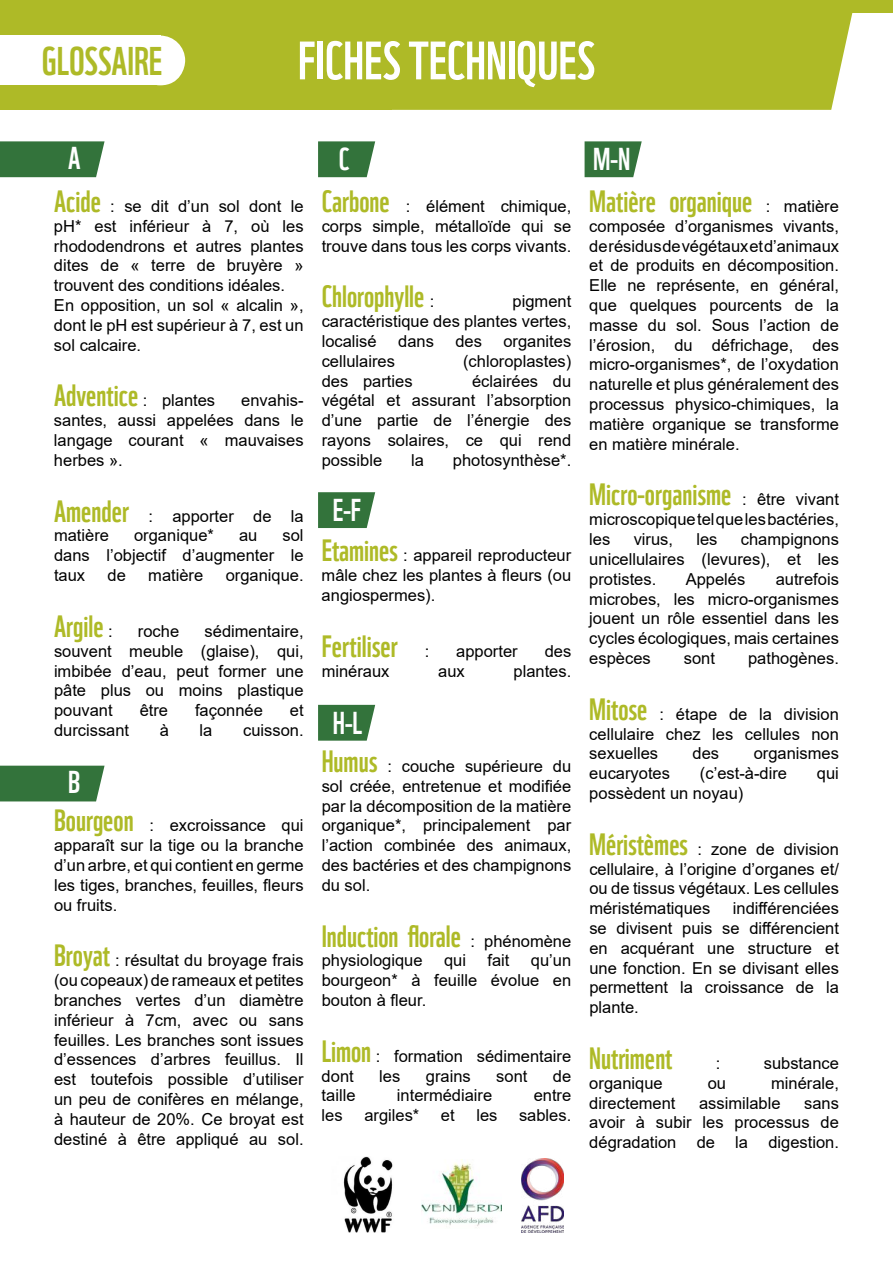
<style>
.page{position:relative;width:893px;height:1263px;background:#fff}
.page>*{position:absolute;margin:0;border:0;box-sizing:border-box;transform-origin:0 0}
.t1{font:52.5px "WWF";color:#fff}
.t2{font:39px "WWF";color:#aeba27}
.t3{font:30.75px "WWF";color:#fff}
.t4{font:30px "WWF";color:#aeba27}
.t5{font:16.5px/19.8px "Arial";color:#000;text-align:justify}
.s1{font-family:"WWF";font-size:30px;color:#aeba27}
.s2{font-family:"Arial";font-size:16.5px;color:#000}
</style>
<div class="page">
<div style="left:0;top:11px;width:391px;height:99px;background:#aeba27"></div>
<div style="left:0;top:0;width:893px;height:12px;background:#aeba27"></div>
<div style="left:391px;top:12px;width:462px;height:98px;background:#aeba27"></div>
<div style="left:0;top:36px;width:160px;height:49px;background:#fff"></div>
<div style="left:135px;top:36px;width:50px;height:49px;background:#fff;border-radius:50%"></div>
<img style="left:343px;top:1157px;width:50px;height:75px">
<img style="left:422px;top:1159px;width:79px;height:67px">
<img style="left:521px;top:1159px;width:42px;height:74px">
<svg style="left:0;top:141px;width:105px;height:36px;background:#3e7a45"></svg>
<div style="left:0;top:766px;width:105px;height:35px;background:#33733b"></div>
<svg style="left:318px;top:141px;width:57px;height:36px;background:#437e4a"></svg>
<svg style="left:585px;top:141px;width:57px;height:36px;background:#457f4c"></svg>
<svg style="left:318px;top:492px;width:57px;height:36px;background:#427d4a"></svg>
<svg style="left:318px;top:705px;width:57px;height:36px;background:#437e4a"></svg>
<h2 class="t2" style="left:42px;top:30px;width:122px">glossaire</h2>
<h1 class="t1" style="left:298px;top:19px;width:279px">Fiches TECHNIQUES</h1>
<h3 class="t3" style="left:68px;top:133px;width:13px">A</h3>
<p class="t5" style="left:54px;top:196px;width:251px;text-align:left"><span class="s1">Acide</span> : se dit d’un sol dont le pH* est inférieur à 7, où les rhododendrons et autres plantes dites de « terre de bruyère » trouvent des conditions idéales.<br>En opposition, un sol « alcalin », dont le pH est supérieur à 7, est un sol calcaire.</p>
<h3 class="t4" style="left:54px;top:372px;width:163px">Adventice <span class="s2">: plantes</span></h3>
<p class="t5" style="left:54px;top:391px;width:251px;text-indent:187px">envahis&shy;santes, aussi appelées dans le langage courant « mauvaises herbes ».</p>
<p class="t5" style="left:54px;top:506px;width:251px"><span class="s1">Amender</span> : apporter de la matière</p>
<p class="t5" style="left:134px;top:526px;width:81px">organique*</p>
<p class="t5" style="left:239px;top:526px;width:20px">au</p>
<p class="t5" style="left:54px;top:526px;width:251px;text-indent:229px">sol dans l’objectif d’augmenter le taux</p>
<p class="t5" style="left:108px;top:565px;width:20px">de</p>
<p class="t5" style="left:148px;top:565px;width:57px">matière</p>
<p class="t5" style="left:226px;top:565px;width:79px">organique.</p>
<h3 class="t4" style="left:54px;top:603px;width:60px">Argile <span class="s2">:</span></h3>
<p class="t5" style="left:138px;top:621px;width:43px">roche</p>
<p class="t5" style="left:54px;top:621px;width:251px;text-indent:151px">sédimentaire, souvent meuble (glaise), qui, imbibée d’eau, peut former une pâte plus ou moins plastique pouvant</p>
<p class="t5" style="left:140px;top:700px;width:30px">être</p>
<p class="t5" style="left:195px;top:700px;width:69px">façonnée</p>
<p class="t5" style="left:290px;top:700px;width:15px">et</p>
<p class="t5" style="left:54px;top:720px;width:77px">durcissant</p>
<p class="t5" style="left:160px;top:720px;width:11px">à</p>
<p class="t5" style="left:200px;top:720px;width:14px">la</p>
<p class="t5" style="left:243px;top:720px;width:62px">cuisson.</p>
<h3 class="t3" style="left:68px;top:758px;width:14px">B</h3>
<p class="t5" style="left:54px;top:815px;width:251px"><span class="s1">Bourgeon</span> : excroissance qui apparaît sur la tige ou la branche d’un arbre, et qui contient en germe les tiges, branches, feuilles, fleurs ou fruits.</p>
<p class="t5" style="left:54px;top:950px;width:251px"><span class="s1">Broyat</span> : résultat du broyage frais (ou copeaux) de rameaux et petites branches vertes d’un diamètre inférieur à 7cm, avec ou sans feuilles. Les branches sont issues d’essences d’arbres feuillus. Il est toutefois possible d’utiliser un peu de conifères en mélange, à hauteur de 20%. Ce broyat est destiné à être appliqué au sol.</p>
<h3 class="t3" style="left:339px;top:135px;width:11px">C</h3>
<h3 class="t3" style="left:593px;top:135px;width:39px">M-N</h3>
<p class="t5" style="left:322px;top:196px;width:251px"><span class="s1">Carbone</span> : élément chimique, corps simple, métalloïde qui se trouve dans tous les corps vivants.</p>
<h3 class="t4" style="left:322px;top:273px;width:114px">Chlorophylle <span class="s2">:</span></h3>
<p class="t5" style="left:322px;top:292px;width:251px;text-indent:191px">pigment caractéristique des plantes vertes, localisé</p>
<p class="t5" style="left:398px;top:331px;width:37px">dans</p>
<p class="t5" style="left:455px;top:331px;width:28px">des</p>
<p class="t5" style="left:503px;top:331px;width:69px">organites</p>
<p class="t5" style="left:322px;top:351px;width:75px">cellulaires</p>
<p class="t5" style="left:463px;top:351px;width:110px">(chloroplastes)</p>
<p class="t5" style="left:322px;top:371px;width:92px">des parties</p>
<p class="t5" style="left:322px;top:371px;width:251px;text-indent:150px">éclairées du végétal et assurant l’absorption d’une partie de l’énergie des rayons solaires, ce qui rend possible</p>
<p class="t5" style="left:411px;top:450px;width:14px">la</p>
<p class="t5" style="left:453px;top:450px;width:120px">photosynthèse*.</p>
<h3 class="t3" style="left:333px;top:486px;width:30px">E-F</h3>
<p class="t5" style="left:322px;top:545px;width:251px"><span class="s1">Etamines</span> : appareil reproducteur mâle chez les plantes à fleurs (ou angiospermes).</p>
<h3 class="t4" style="left:322px;top:622px;width:78px">Fertiliser</h3>
<p class="t5" style="left:425px;top:641px;width:6px">:</p>
<p class="t5" style="left:456px;top:641px;width:63px">apporter</p>
<p class="t5" style="left:545px;top:641px;width:28px">des</p>
<p class="t5" style="left:322px;top:661px;width:69px">minéraux</p>
<p class="t5" style="left:438px;top:661px;width:28px">aux</p>
<p class="t5" style="left:513px;top:661px;width:59px">plantes.</p>
<h3 class="t3" style="left:333px;top:699px;width:30px">H-L</h3>
<p class="t5" style="left:322px;top:756px;width:251px"><span class="s1">Humus</span> : couche supérieure du sol créée, entretenue et modifiée par la décomposition de la matière organique*, principalement par l’action combinée des animaux, des bactéries et des champignons du sol.</p>
<h3 class="t4" style="left:322px;top:912px;width:251px">Induction florale <span class="s2">: phénomène</span></h3>
<p class="t5" style="left:322px;top:950px;width:102px">physiologique</p>
<p class="t5" style="left:444px;top:950px;width:24px">qui</p>
<p class="t5" style="left:487px;top:950px;width:24px">fait</p>
<p class="t5" style="left:322px;top:950px;width:251px;text-indent:209px">qu’un bourgeon* à feuille évolue en bouton à fleur.</p>
<p class="t5" style="left:322px;top:1046px;width:251px"><span class="s1">Limon</span> : formation sédimentaire dont</p>
<p class="t5" style="left:379px;top:1066px;width:23px">les</p>
<p class="t5" style="left:426px;top:1066px;width:46px">grains</p>
<p class="t5" style="left:496px;top:1066px;width:33px">sont</p>
<p class="t5" style="left:553px;top:1066px;width:20px">de</p>
<p class="t5" style="left:322px;top:1085px;width:35px">taille</p>
<p class="t5" style="left:397px;top:1085px;width:97px">intermédiaire</p>
<p class="t5" style="left:534px;top:1085px;width:39px">entre</p>
<p class="t5" style="left:322px;top:1105px;width:23px">les</p>
<p class="t5" style="left:364px;top:1105px;width:57px">argiles*</p>
<p class="t5" style="left:441px;top:1105px;width:15px">et</p>
<p class="t5" style="left:476px;top:1105px;width:23px">les</p>
<p class="t5" style="left:519px;top:1105px;width:54px">sables.</p>
<h3 class="t4" style="left:589px;top:178px;width:251px">Matière organique <span class="s2">: matière</span></h3>
<p class="t5" style="left:589px;top:216px;width:251px">composée d’organismes vivants, de résidus de végétaux et d’animaux et de produits en décomposition.<br>Elle ne représente, en général, que quelques pourcents de la masse du sol. Sous l’action de l’érosion, du défrichage, des micro-organismes*, de l’oxydation naturelle et plus généralement des processus physico-chimiques, la matière organique se transforme en matière minérale.</p>
<h3 class="t4" style="left:589px;top:471px;width:251px">Micro-organisme <span class="s2">: être vivant</span></h3>
<p class="t5" style="left:589px;top:509px;width:251px">microscopique tel que les bactéries, les</p>
<p class="t5" style="left:589px;top:529px;width:251px;text-indent:151px">champignons unicellulaires (levures), et les protistes.</p>
<p class="t5" style="left:634px;top:529px;width:41px">virus,</p>
<p class="t5" style="left:696px;top:529px;width:23px">les</p>
<p class="t5" style="left:589px;top:569px;width:251px;text-indent:186px">autrefois microbes, les micro-organismes jouent un rôle essentiel dans les cycles écologiques, mais certaines espèces</p>
<p class="t5" style="left:686px;top:569px;width:61px">Appelés</p>
<p class="t5" style="left:684px;top:648px;width:33px">sont</p>
<p class="t5" style="left:748px;top:648px;width:92px">pathogènes.</p>
<p class="t5" style="left:589px;top:704px;width:251px"><span class="s1">Mitose</span> : étape de la division cellulaire chez les cellules non sexuelles</p>
<p class="t5" style="left:693px;top:743px;width:28px">des</p>
<p class="t5" style="left:754px;top:743px;width:87px">organismes</p>
<p class="t5" style="left:589px;top:763px;width:82px">eucaryotes</p>
<p class="t5" style="left:700px;top:763px;width:89px">(c’est-à-dire</p>
<p class="t5" style="left:817px;top:763px;width:24px">qui</p>
<p class="t5" style="left:589px;top:783px;width:156px">possèdent un noyau)</p>
<p class="t5" style="left:589px;top:839px;width:251px"><span class="s1">Méristèmes</span> : zone de division cellulaire, à l’origine d’organes et/ ou de tissus végétaux. Les cellules méristématiques</p>
<p class="t5" style="left:589px;top:898px;width:251px;text-indent:144px">indifférenciées se divisent puis se différencient en acquérant une structure et une fonction. En se divisant elles permettent la croissance de la plante.</p>
<h3 class="t4" style="left:589px;top:1035px;width:85px">Nutriment</h3>
<p class="t5" style="left:716px;top:1053px;width:6px">:</p>
<p class="t5" style="left:764px;top:1053px;width:77px">substance</p>
<p class="t5" style="left:589px;top:1073px;width:75px">organique</p>
<p class="t5" style="left:708px;top:1073px;width:20px">ou</p>
<p class="t5" style="left:771px;top:1073px;width:69px">minérale,</p>
<p class="t5" style="left:589px;top:1093px;width:88px">directement</p>
<p class="t5" style="left:699px;top:1093px;width:83px">assimilable</p>
<p class="t5" style="left:589px;top:1093px;width:251px;text-indent:215px">sans avoir à subir les processus de dégradation de la digestion.</p>
</div>
